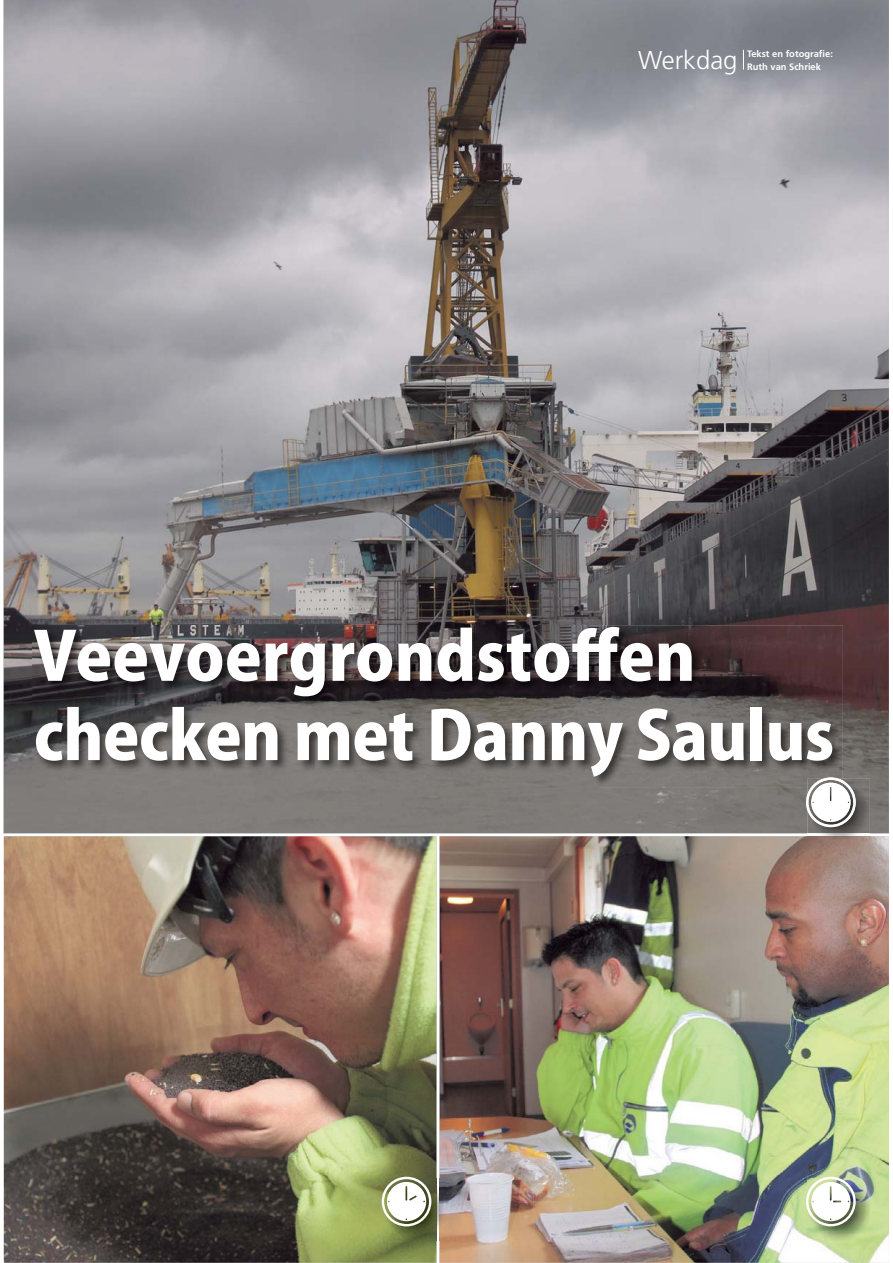
<style>
.page{position:relative;width:893px;height:1263px;background:#fff}
.page>*{position:absolute;margin:0;border:0;box-sizing:border-box;transform-origin:0 0}
.t1{font:66px/79.3px "Koz Go Pro Heavy 90 msp RKSJ H";letter-spacing:-.01em;color:#fff}
.t2{font:300 25.65px "Frutiger LT Std";color:#fff}
.t3{font:700 9.3px/12.6px "Frutiger LT Std";color:#fff}
</style>
<div class="page">
<img style="left:4px;top:0;width:885px;height:833px">
<img style="left:440px;top:836px;width:449px;height:427px">
<img style="left:4px;top:836px;width:432px;height:427px">
<img style="left:383px;top:1178px;width:62px;height:63px">
<svg style="left:382px;top:1177px;width:49px;height:49px"></svg>
<img style="left:807px;top:1178px;width:63px;height:63px">
<svg style="left:806px;top:1177px;width:50px;height:49px"></svg>
<img style="left:807px;top:779px;width:63px;height:62px">
<img style="left:32px;top:625px;width:811px;height:162px">
<svg style="left:806px;top:777px;width:50px;height:50px"></svg>
<img style="left:811px;top:777px;width:32px;height:10px">
<svg style="left:743px;top:50px;width:1px;height:20px"></svg>
<p class="t2" style="left:638px;top:49px;width:101px">Werkdag</p>
<p class="t3" style="left:747px;top:48px;width:87px">Tekst en fotografie:<br>Ruth van Schriek</p>
<p class="t1" style="left:34px;top:625px;width:802px">Veevoergrondstoffen checken met Danny Saulus</p>
</div>
